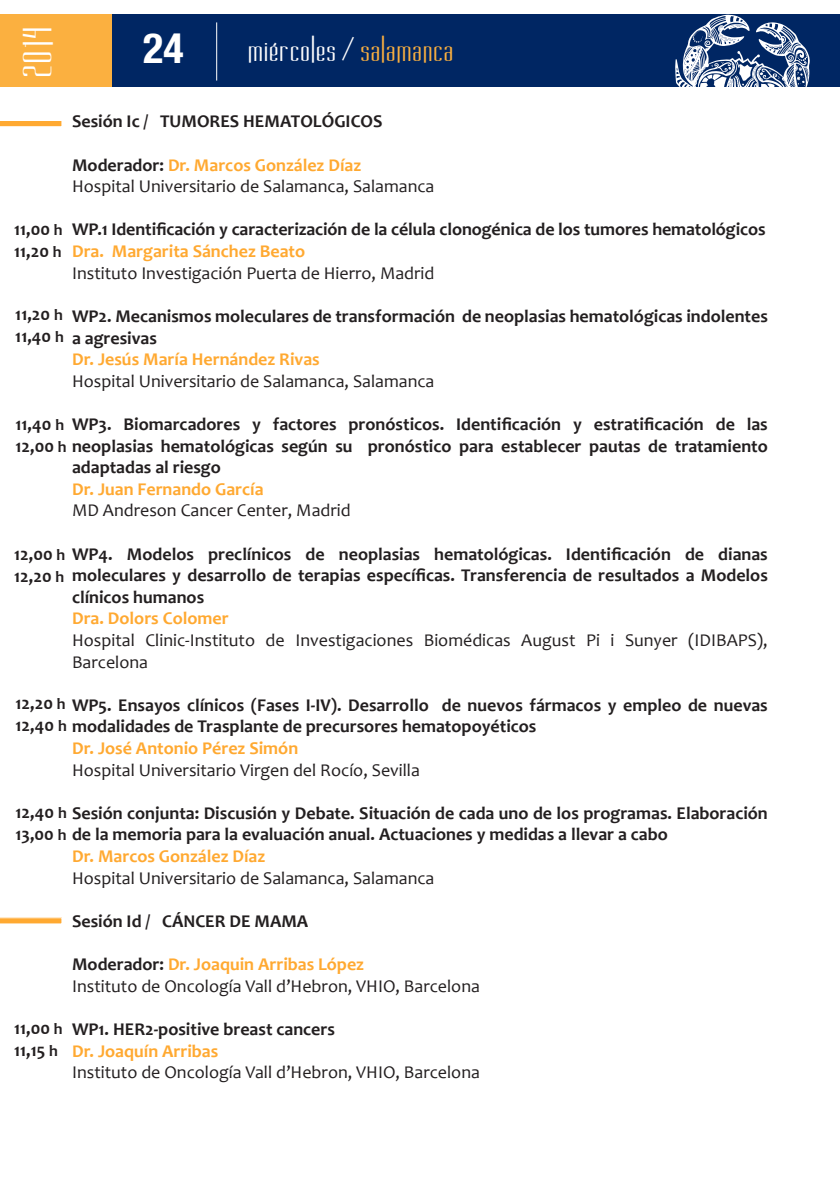
<style>
.page{position:relative;width:840px;height:1191px;background:#fff}
.page>*{position:absolute;margin:0;border:0;box-sizing:border-box;transform-origin:0 0}
.t1{font:48px "Long Cool Mother";color:#fff}
.t2{font:700 condensed 42px "Helvetica Neue";color:#fff}
.t3{font:36px "Long Cool Mother";letter-spacing:.05em;color:#fff}
.t4{font:700 18px/21.6px "Candara";color:#231f20}
.t5{font:18px/21.6px "Candara";color:#231f20}
.t6{font:700 18px "Candara";color:#ffa931}
.s1{color:#fbb040}
.s2{color:#231f20}
.s3{font-size:16px}
</style>
<div class="page">
<div style="left:0;top:15px;width:111px;height:72px;background:#fbb040"></div>
<div style="left:112px;top:15px;width:727px;height:72px;background:#002663"></div>
<hr style="left:216px;top:22px;width:1px;height:59px;background:#fff">
<svg style="left:675px;top:15px;width:134px;height:72px"></svg>
<svg style="left:0;top:917px;width:62px;height:7px"></svg>
<svg style="left:0;top:121px;width:62px;height:6px"></svg>
<p class="t1" style="left:13px;top:77px;width:51px;rotate:-90deg">2014</p>
<p class="t3" style="left:248px;top:32px;width:206px">miércoles / <span class="s1">salamanca</span></p>
<p class="t2" style="left:143px;top:13px;width:42px">24</p>
<p class="t4" style="left:72px;top:111px;width:312px">Sesión Ic / TUMORES HEMATOLÓGICOS</p>
<p class="t6" style="left:72px;top:153px;width:290px"><span class="s2">Moderador:</span> Dr. Marcos González Díaz</p>
<p class="t5" style="left:72px;top:175px;width:363px">Hospital Universitario de Salamanca, Salamanca</p>
<p class="t4" style="left:72px;top:219px;width:694px">WP.1 Identificación y caracterización de la célula clonogénica de los tumores hematológicos</p>
<p class="t6" style="left:72px;top:240px;width:234px">Dra. Margarita Sánchez Beato</p>
<p class="t5" style="left:72px;top:262px;width:363px">Instituto Investigación Puerta de Hierro, Madrid</p>
<p class="t4" style="left:72px;top:305px;width:697px">WP2. Mecanismos moleculares de transformación de neoplasias hematológicas indolentes a agresivas</p>
<p class="t6" style="left:72px;top:348px;width:249px">Dr. Jesús María Hernández Rivas</p>
<p class="t5" style="left:72px;top:370px;width:363px">Hospital Universitario de Salamanca, Salamanca</p>
<p class="t4" style="left:16px;top:413px;width:753px">11,40 <span class="s3">h</span> WP3. Biomarcadores y factores pronósticos. Identificación y estratificación de las</p>
<p class="t4" style="left:16px;top:435px;width:753px">12,00 <span class="s3">h</span> neoplasias hematológicas según su pronóstico para establecer pautas de tratamiento</p>
<p class="t4" style="left:72px;top:456px;width:150px">adaptadas al riesgo</p>
<p class="t6" style="left:72px;top:477px;width:193px">Dr. Juan Fernando García</p>
<p class="t5" style="left:72px;top:499px;width:280px">MD Andreson Cancer Center, Madrid</p>
<p class="t4" style="left:14px;top:543px;width:754px">12,00 <span class="s3">h</span> WP4. Modelos preclínicos de neoplasias hematológicas. Identificación de dianas</p>
<p class="t4" style="left:14px;top:564px;width:754px">12,20 <span class="s3">h</span> moleculares y desarrollo de terapias específicas. Transferencia de resultados a Modelos</p>
<p class="t4" style="left:72px;top:586px;width:133px">clínicos humanos</p>
<p class="t6" style="left:72px;top:607px;width:158px">Dra. Dolors Colomer</p>
<p class="t5" style="left:72px;top:629px;width:696px">Hospital Clinic-Instituto de Investigaciones Biomédicas August Pi i Sunyer (IDIBAPS),<br>Barcelona</p>
<p class="t4" style="left:16px;top:694px;width:753px">12,20 <span class="s3">h</span> WP5. Ensayos clínicos (Fases I-IV). Desarrollo de nuevos fármacos y empleo de nuevas<br>12,40 <span class="s3">h</span> modalidades de Trasplante de precursores hematopoyéticos</p>
<p class="t6" style="left:72px;top:737px;width:227px">Dr. José Antonio Pérez Simón</p>
<p class="t5" style="left:72px;top:759px;width:349px">Hospital Universitario Virgen del Rocío, Sevilla</p>
<p class="t4" style="left:16px;top:802px;width:753px">12,40 <span class="s3">h</span> Sesión conjunta: Discusión y Debate. Situación de cada uno de los programas. Elaboración<br>13,00 <span class="s3">h</span> de la memoria para la evaluación anual. Actuaciones y medidas a llevar a cabo</p>
<p class="t6" style="left:72px;top:845px;width:194px">Dr. Marcos González Díaz</p>
<p class="t5" style="left:72px;top:867px;width:363px">Hospital Universitario de Salamanca, Salamanca</p>
<p class="t4" style="left:72px;top:910px;width:237px">Sesión Id / CÁNCER DE MAMA</p>
<p class="t6" style="left:72px;top:953px;width:293px"><span class="s2">Moderador:</span> Dr. Joaquin Arribas López</p>
<p class="t5" style="left:72px;top:975px;width:409px">Instituto de Oncología Vall d’Hebron, VHIO, Barcelona</p>
<p class="t4" style="left:72px;top:1018px;width:264px">WP1. HER2-positive breast cancers</p>
<p class="t6" style="left:72px;top:1039px;width:148px">Dr. Joaquín Arribas</p>
<p class="t5" style="left:72px;top:1061px;width:409px">Instituto de Oncología Vall d’Hebron, VHIO, Barcelona</p>
<p class="t4" style="left:14px;top:218px;width:50px">11,00 <span class="s3">h</span></p>
<p class="t4" style="left:14px;top:240px;width:49px">11,20 <span class="s3">h</span></p>
<p class="t4" style="left:15px;top:303px;width:49px">11,20 <span class="s3">h</span></p>
<p class="t4" style="left:15px;top:325px;width:50px">11,40 <span class="s3">h</span></p>
<p class="t4" style="left:14px;top:1017px;width:50px">11,00 <span class="s3">h</span></p>
<p class="t4" style="left:14px;top:1039px;width:45px">11,15 <span class="s3">h</span></p>
</div>
